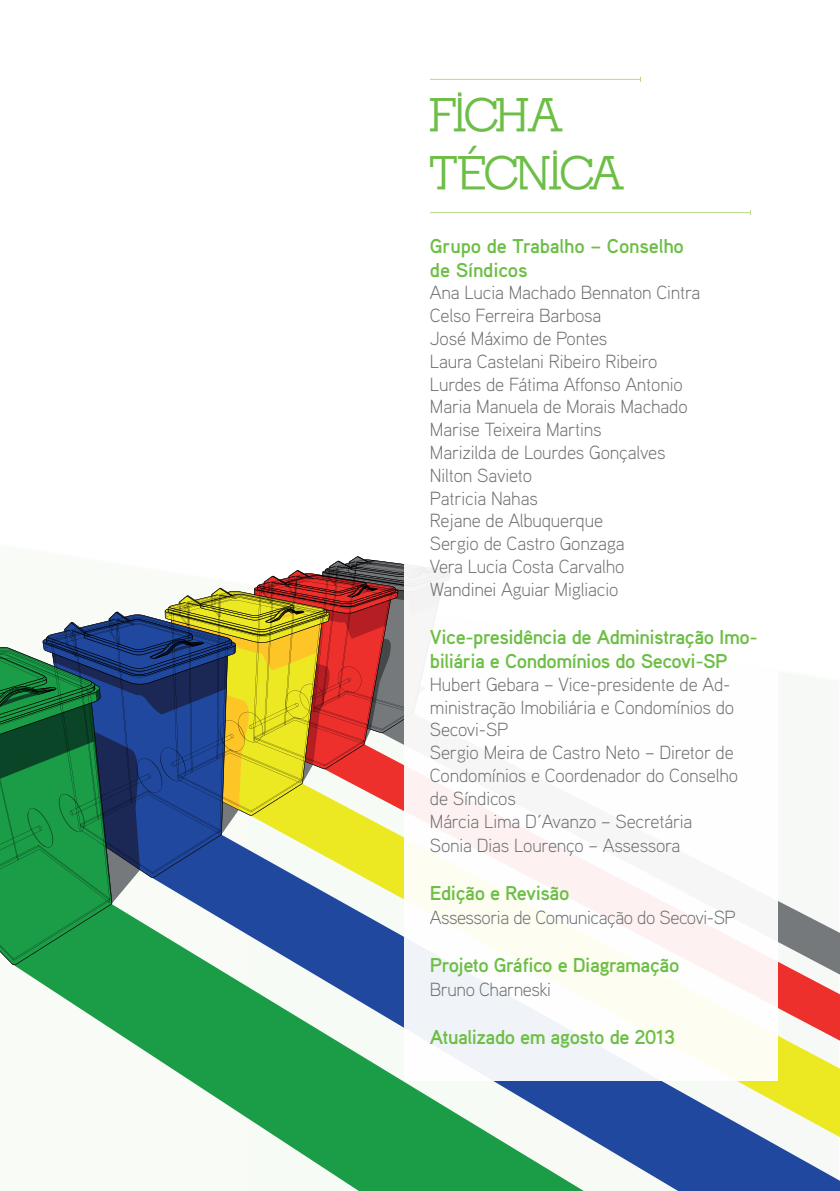
<style>
.page{position:relative;width:840px;height:1191px;background:#fff}
.page>*{position:absolute;margin:0;border:0;box-sizing:border-box;transform-origin:0 0}
.t1{font:700 48px/57.6px "Nilland";letter-spacing:-.065em;color:#6dbe46}
.t2{font:700 20px/24px "Aaux Pro";letter-spacing:-.025em;color:#6dbe46}
.t3{font:300 19px/22.8px "Aaux Pro";letter-spacing:-.01em;color:#6c6d70}
</style>
<div class="page">
<svg style="left:583px;top:901px;width:256px;height:290px"></svg>
<svg style="left:13px;top:965px;width:570px;height:226px"></svg>
<svg style="left:0;top:556px;width:404px;height:409px"></svg>
<div style="left:404px;top:0;width:373px;height:1080px;background:#fff"></div>
<hr style="left:429px;top:212px;width:320px;height:1px;background:#b8d989">
<hr style="left:429px;top:79px;width:211px;height:1px;background:#b8d989">
<h1 class="t1" style="left:429px;top:86px;width:194px">FICHA<br>TÉCNICA</h1>
<p class="t2" style="left:429px;top:233px;width:255px">Grupo de Trabalho – Conselho de Síndicos</p>
<p class="t3" style="left:429px;top:281px;width:272px">Ana Lucia Machado Bennaton Cintra<br>Celso Ferreira Barbosa<br>José Máximo de Pontes<br>Laura Castelani Ribeiro Ribeiro<br>Lurdes de Fátima Affonso Antonio<br>Maria Manuela de Morais Machado<br>Marise Teixeira Martins<br>Marizilda de Lourdes Gonçalves<br>Nilton Savieto<br>Patricia Nahas<br>Rejane de Albuquerque<br>Sergio de Castro Gonzaga<br>Vera Lucia Costa Carvalho<br>Wandinei Aguiar Migliacio</p>
<p class="t2" style="left:429px;top:624px;width:329px">Vice-presidência de Administração Imo&shy;biliária e Condomínios do Secovi-SP</p>
<p class="t3" style="left:429px;top:672px;width:309px">Hubert Gebara – Vice-presidente de Ad&shy;ministração Imobiliária e Condomínios do<br>Secovi-SP<br>Sergio Meira de Castro Neto – Diretor de<br>Condomínios e Coordenador do Conselho de Síndicos<br>Márcia Lima D´Avanzo – Secretária<br>Sonia Dias Lourenço – Assessora</p>
<p class="t2" style="left:429px;top:880px;width:141px">Edição e Revisão</p>
<p class="t3" style="left:429px;top:905px;width:307px">Assessoria de Comunicação do Secovi-SP</p>
<p class="t2" style="left:429px;top:952px;width:251px">Projeto Gráfico e Diagramação</p>
<p class="t3" style="left:429px;top:977px;width:123px">Bruno Charneski</p>
<p class="t2" style="left:429px;top:1024px;width:246px">Atualizado em agosto de 2013</p>
</div>
